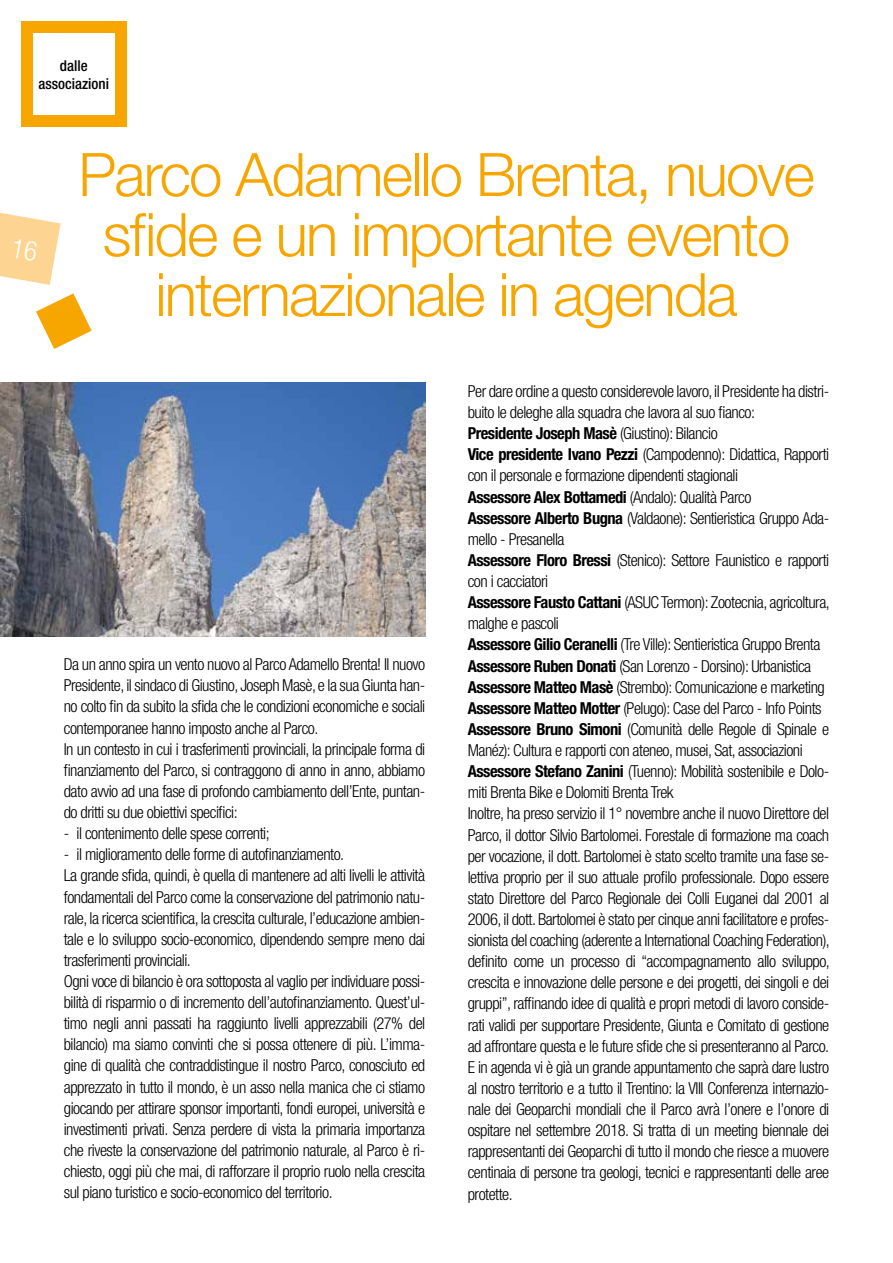
<style>
.page{position:relative;width:893px;height:1263px;background:#fff}
.page>*{position:absolute;margin:0;border:0;box-sizing:border-box;transform-origin:0 0}
.t1{font:300 60px/60px "Helvetica Neue";letter-spacing:-.03em;color:#f7a600;text-align:center}
.t2{font:300 condensed 16.5px/21.1px "Helvetica Neue";letter-spacing:-.03em;color:#000}
.t3{font:500 condensed 15px/18px "Helvetica Neue";color:#000;text-align:center}
.s1{font-weight:700}
</style>
<div class="page">
<svg style="left:36px;top:293px;width:56px;height:56px"></svg>
<div style="left:21px;top:21px;width:105px;height:105px;background:#f7a600"></div>
<div style="left:33px;top:33px;width:81px;height:81px;background:#fff"></div>
<img style="left:0;top:383px;width:425px;height:253px">
<svg style="left:0;top:213px;width:61px;height:72px"></svg>
<p class="t3" style="left:39px;top:56px;width:72px">dalle associazioni</p>
<h1 class="t1" style="left:78px;top:143px;width:738px">Parco Adamello Brenta, nuove sfide e un importante evento internazionale in agenda</h1>
<p class="t2" style="left:64px;top:654px;width:363px">Da un anno spira un vento nuovo al Parco Adamello Brenta! Il nuovo Presidente, il sindaco di Giustino, Joseph Masè, e la sua Giunta han&shy;no colto fin da subito la sfida che le condizioni economiche e sociali contemporanee hanno imposto anche al Parco.<br>In un contesto in cui i trasferimenti provinciali, la principale forma di finanziamento del Parco, si contraggono di anno in anno, abbiamo dato avvio ad una fase di profondo cambiamento dell’Ente, puntan&shy;do dritti su due obiettivi specifici:</p>
<p class="t2" style="left:64px;top:822px;width:207px">- il contenimento delle spese correnti;</p>
<p class="t2" style="left:64px;top:844px;width:363px">- il miglioramento delle forme di autofinanziamento.<br>La grande sfida, quindi, è quella di mantenere ad alti livelli le attività fondamentali del Parco come la conservazione del patrimonio natu&shy;rale, la ricerca scientifica, la crescita culturale, l’educazione ambien&shy;tale e lo sviluppo socio-economico, dipendendo sempre meno dai trasferimenti provinciali.<br>Ogni voce di bilancio è ora sottoposta al vaglio per individuare possi&shy;bilità di risparmio o di incremento dell’autofinanziamento. Quest’ul&shy;timo negli anni passati ha raggiunto livelli apprezzabili (27% del bilancio) ma siamo convinti che si possa ottenere di più. L’imma&shy;gine di qualità che contraddistingue il nostro Parco, conosciuto ed apprezzato in tutto il mondo, è un asso nella manica che ci stiamo giocando per attirare sponsor importanti, fondi europei, università e investimenti privati. Senza perdere di vista la primaria importanza che riveste la conservazione del patrimonio naturale, al Parco è ri&shy;chiesto, oggi più che mai, di rafforzare il proprio ruolo nella crescita sul piano turistico e socio-economico del territorio.</p>
<p class="t2" style="left:468px;top:380px;width:364px">Per dare ordine a questo considerevole lavoro, il Presidente ha distri&shy;buito le deleghe alla squadra che lavora al suo fianco:<br><span class="s1">Presidente Joseph Masè</span> (Giustino): Bilancio<br><span class="s1">Vice presidente Ivano Pezzi</span> (Campodenno): Didattica, Rapporti con il personale e formazione dipendenti stagionali<br><span class="s1">Assessore Alex Bottamedi</span> (Andalo): Qualità Parco<br><span class="s1">Assessore Alberto Bugna</span> (Valdaone): Sentieristica Gruppo Ada&shy;mello - Presanella<br><span class="s1">Assessore Floro Bressi</span> (Stenico): Settore Faunistico e rapporti con i cacciatori<br><span class="s1">Assessore Fausto Cattani</span> (ASUC Termon): Zootecnia, agricoltura, malghe e pascoli<br><span class="s1">Assessore Gilio Ceranelli</span> (Tre Ville): Sentieristica Gruppo Brenta <span class="s1">Assessore Ruben Donati</span> (San Lorenzo - Dorsino): Urbanistica <span class="s1">Assessore Matteo Masè</span> (Strembo): Comunicazione e marketing <span class="s1">Assessore Matteo Motter</span> (Pelugo): Case del Parco - Info Points <span class="s1">Assessore Bruno Simoni</span> (Comunità delle Regole di Spinale e Manéz): Cultura e rapporti con ateneo, musei, Sat, associazioni <span class="s1">Assessore Stefano Zanini</span> (Tuenno): Mobilità sostenibile e Dolo&shy;miti Brenta Bike e Dolomiti Brenta Trek<br>Inoltre, ha preso servizio il 1° novembre anche il nuovo Direttore del Parco, il dottor Silvio Bartolomei. Forestale di formazione ma coach per vocazione, il dott. Bartolomei è stato scelto tramite una fase se&shy;lettiva proprio per il suo attuale profilo professionale. Dopo essere stato Direttore del Parco Regionale dei Colli Euganei dal 2001 al 2006, il dott. Bartolomei è stato per cinque anni facilitatore e profes&shy;sionista del coaching (aderente a International Coaching Federation), definito come un processo di “accompagnamento allo sviluppo, crescita e innovazione delle persone e dei progetti, dei singoli e dei gruppi”, raffinando idee di qualità e propri metodi di lavoro conside&shy;rati validi per supportare Presidente, Giunta e Comitato di gestione ad affrontare questa e le future sfide che si presenteranno al Parco.<br>E in agenda vi è già un grande appuntamento che saprà dare lustro al nostro territorio e a tutto il Trentino: la VIII Conferenza internazio&shy;nale dei Geoparchi mondiali che il Parco avrà l’onere e l’onore di ospitare nel settembre 2018. Si tratta di un meeting biennale dei rappresentanti dei Geoparchi di tutto il mondo che riesce a muovere centinaia di persone tra geologi, tecnici e rappresentanti delle aree protette.</p>
</div>
